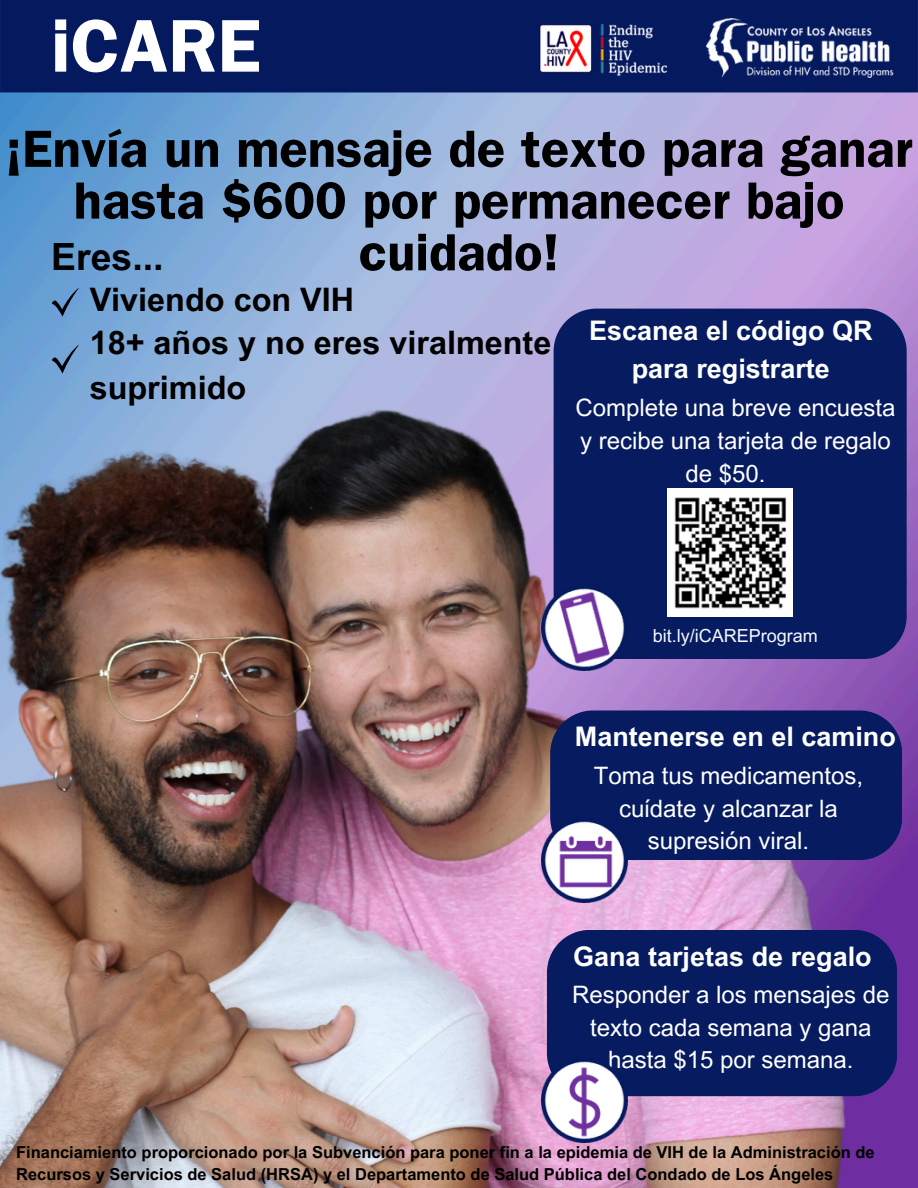
<style>
.page{position:relative;width:918px;height:1188px;background:#fff}
.page>*{position:absolute;margin:0;border:0;box-sizing:border-box;transform-origin:0 0}
.t1{font:75px "Franklin Gothic LT Pro Dm";color:#fff}
.t2{font:52.5px/51.8px "Franklin Gothic LT Pro Dm";color:#000;text-align:center}
.t3{font:700 37.5px "Arial MT Pro";color:#000}
.t4{font:700 32.4px/45.3px "Arial MT Pro";color:#000}
.t5{font:700 27px/37.2px "Arial MT Pro";color:#fff;text-align:center}
.t6{font:24px/32.7px "Arial MT Pro";color:#fff;text-align:center}
.t7{font:18px "Arial MT Pro";color:#f5fafe}
.t8{font:700 16.5px/22.5px "Arial MT Pro";color:#000}
</style>
<div class="page">
<img style="left:0;top:100px;width:918px;height:1088px">
<img style="left:0;top:0;width:918px;height:100px">
<img style="left:707px;top:19px;width:187px;height:58px">
<img style="left:534px;top:24px;width:139px;height:53px">
<img style="left:0;top:375px;width:884px;height:813px">
<div style="left:554px;top:309px;width:353px;height:350px;background:#061b60"></div>
<img style="left:668px;top:488px;width:125px;height:128px">
<div style="left:550px;top:710px;width:352px;height:150px;background:#061b60"></div>
<div style="left:547px;top:930px;width:350px;height:166px;background:#061b60"></div>
<svg style="left:51px;top:286px;width:30px;height:31px"></svg>
<svg style="left:51px;top:343px;width:30px;height:31px"></svg>
<img style="left:542px;top:585px;width:87px;height:85px">
<img style="left:542px;top:817px;width:85px;height:86px">
<img style="left:542px;top:1057px;width:85px;height:86px">
<img style="left:555px;top:833px;width:62px;height:60px">
<img style="left:546px;top:1063px;width:77px;height:77px">
<h4 class="t1" style="left:51px;top:20px;width:211px">iCARE</h4>
<p class="t2" style="left:5px;top:131px;width:909px">¡Envía un mensaje de texto para ganar hasta $600 por permanecer bajo cuidado!</p>
<p class="t3" style="left:51px;top:243px;width:114px">Eres...</p>
<p class="t4" style="left:90px;top:281px;width:266px">Viviendo con VIH</p>
<p class="t4" style="left:90px;top:324px;width:463px">18+ años y no eres viralmente suprimido</p>
<h4 class="t5" style="left:589px;top:316px;width:285px">Escanea el código QR para registrarte</h4>
<h5 class="t6" style="left:575px;top:395px;width:322px">Complete una breve encuesta</h5>
<h5 class="t6" style="left:580px;top:427px;width:312px">y recibe una tarjeta de regalo</h5>
<h5 class="t6" style="left:685px;top:460px;width:82px">de $50.</h5>
<h6 class="t7" style="left:653px;top:629px;width:167px">bit.ly/iCAREProgram</h6>
<h3 class="t5" style="left:575px;top:722px;width:323px">Mantenerse en el camino</h3>
<p class="t6" style="left:594px;top:762px;width:271px">Toma tus medicamentos, cuídate y alcanzar la supresión viral.</p>
<p class="t5" style="left:573px;top:941px;width:300px">Gana tarjetas de regalo</p>
<p class="t6" style="left:572px;top:981px;width:319px">Responder a los mensajes de texto cada semana y gana hasta $15 por semana.</p>
<p class="t8" style="left:16px;top:1143px;width:860px">Financiamiento proporcionado por la Subvención para poner fin a la epidemia de VIH de la Administración de<br>Recursos y Servicios de Salud (HRSA) y el Departamento de Salud Pública del Condado de Los Ángeles</p>
</div>
